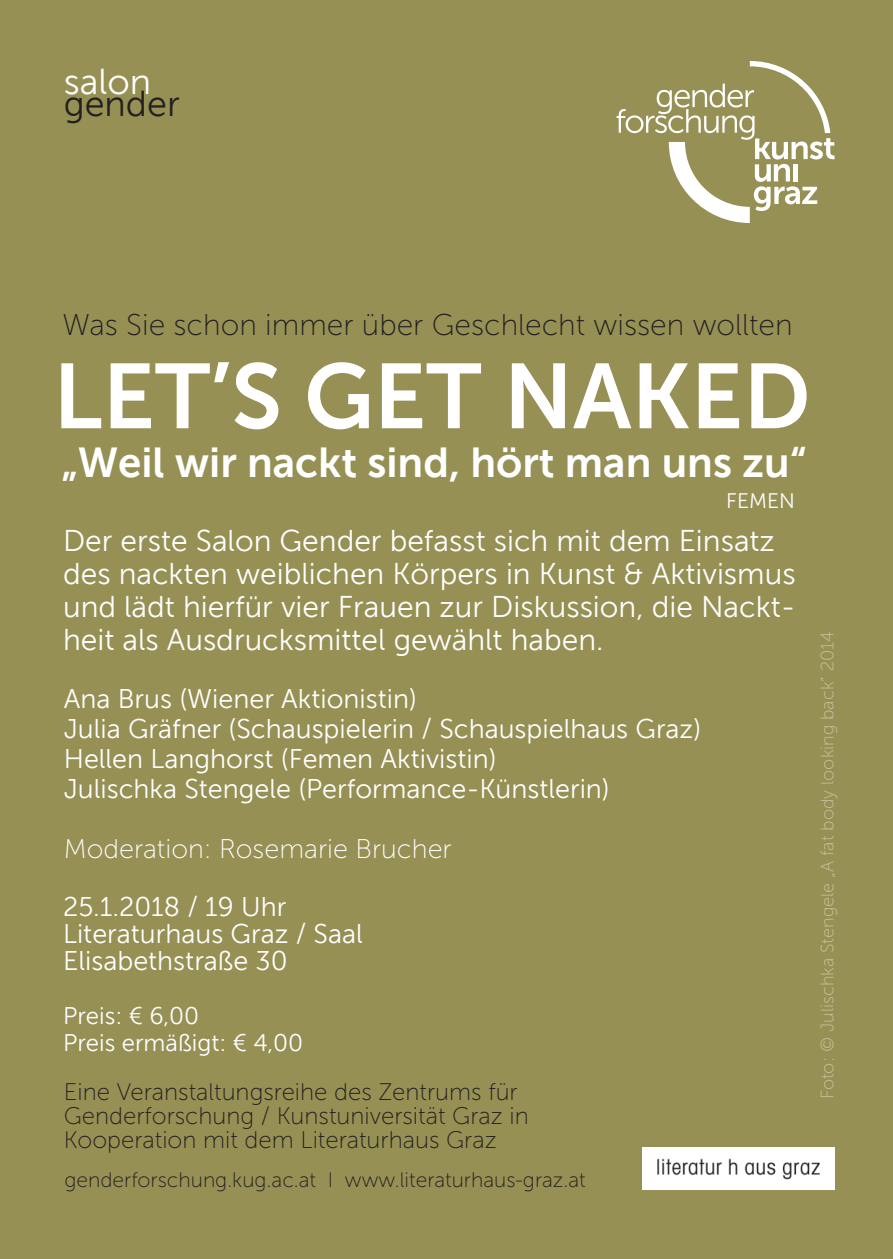
<style>
.page{position:relative;width:893px;height:1259px;background:#969055}
.page>*{position:absolute;margin:0;border:0;box-sizing:border-box;transform-origin:0 0}
.t1{font:91.5px "Museo Sans 700";color:#fff}
.t2{font:42px "Museo Sans 700";color:#fff}
.t3{font:36px "Museo Sans 300";color:#231f20}
.t4{font:36px "Museo Sans 300";color:#fff}
.t5{font:30px/33px "Museo Sans 300";color:#fff}
.t6{font:30px "Museo Sans 100";color:#231f20}
.t7{font:27px/30px "Museo Sans 300";color:#fff}
.t8{font:27px "Museo Sans 100";color:#fff}
.t9{font:24px/24px "Museo Sans 100";color:#231f20}
.t10{font:24px/27px "Museo Sans 300";color:#fff}
.t11{font:21px "Museo Sans 100";color:#231f20}
.t12{font:21px "Museo Sans 300";color:#fff}
.t13{font:18px "Museo Sans 100";color:#c9c59f}
</style>
<div class="page">
<svg style="left:617px;top:61px;width:217px;height:162px;background:#a7a271"></svg>
<img style="left:642px;top:1147px;width:192px;height:42px">
<h3 class="t4" style="left:64px;top:62px;width:89px">salon</h3>
<h3 class="t3" style="left:64px;top:84px;width:118px">gender</h3>
<p class="t6" style="left:62px;top:309px;width:732px">Was Sie schon immer über Geschlecht wissen wollten</p>
<h1 class="t1" style="left:53px;top:346px;width:759px">LET’S GET NAKED</h1>
<h2 class="t2" style="left:61px;top:439px;width:747px">„Weil wir nackt sind, hört man uns zu“</h2>
<p class="t12" style="left:726px;top:489px;width:70px">FEMEN</p>
<p class="t5" style="left:63px;top:524px;width:734px">Der erste Salon Gender befasst sich mit dem Einsatz des nackten weiblichen Körpers in Kunst &amp; Aktivismus und lädt hierfür vier Frauen zur Diskussion, die Nackt&shy;heit als Ausdrucksmittel gewählt haben.</p>
<p class="t7" style="left:64px;top:684px;width:639px">Ana Brus (Wiener Aktionistin)<br>Julia Gräfner (Schauspielerin / Schauspielhaus Graz)<br>Hellen Langhorst (Femen Aktivistin)<br>Julischka Stengele (Performance-Künstlerin)</p>
<p class="t8" style="left:64px;top:834px;width:389px">Moderation: Rosemarie Brucher</p>
<p class="t7" style="left:63px;top:893px;width:301px;line-height:27px">25.1.2018 / 19 Uhr<br>Literaturhaus Graz / Saal<br>Elisabethstraße 30</p>
<p class="t10" style="left:63px;top:1002px;width:242px">Preis: € 6,00<br>Preis ermäßigt: € 4,00</p>
<p class="t9" style="left:64px;top:1079px;width:466px">Eine Veranstaltungsreihe des Zentrums für<br>Genderforschung / Kunstuniversität Graz in<br>Kooperation mit dem Literaturhaus Graz</p>
<p class="t11" style="left:64px;top:1168px;width:523px">genderforschung.kug.ac.at I www.literaturhaus-graz.at</p>
<p class="t13" style="left:818px;top:1099px;width:469px;rotate:-90deg">Foto: © Julischka Stengele „A fat body looking back“ 2014</p>
</div>
